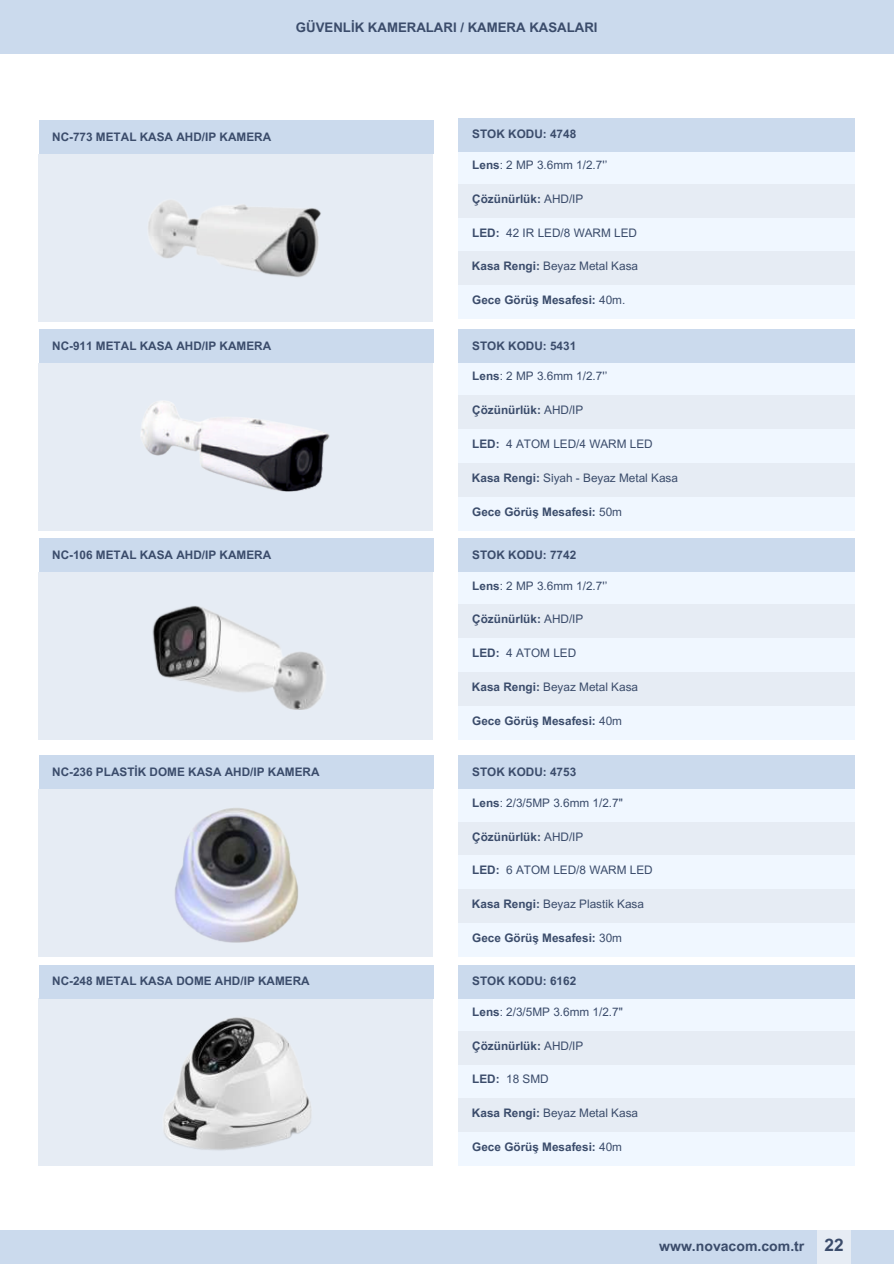
<style>
.page{position:relative;width:894px;height:1264px;background:#fff}
.page>*{position:absolute;margin:0;border:0;box-sizing:border-box;transform-origin:0 0}
.t1{font:700 14.1px "Arial MT Pro";color:#3b4c6b}
.t2{font:700 13.2px "Arial MT Pro";color:#3b4c6b}
.t3{font:700 11.7px "Arial MT Pro";color:#3b4c6b}
.t4{font:11.7px "Arial MT Pro";color:#3b4c6b}
.s1{font-weight:700}
.s2{font-weight:400}
.s3{font-size:17.25px}
</style>
<div class="page">
<div style="left:39px;top:154px;width:394px;height:167px;background:#e6ecf4"></div>
<div style="left:39px;top:120px;width:394px;height:34px;background:#cbdaed"></div>
<div style="left:458px;top:150px;width:396px;height:34px;background:#f0f7ff"></div>
<div style="left:458px;top:184px;width:396px;height:34px;background:#e6ecf4"></div>
<div style="left:458px;top:218px;width:396px;height:33px;background:#f0f7ff"></div>
<div style="left:458px;top:251px;width:396px;height:34px;background:#e6ecf4"></div>
<div style="left:458px;top:285px;width:396px;height:34px;background:#f0f7ff"></div>
<div style="left:458px;top:118px;width:396px;height:33px;background:#cbdaed"></div>
<div style="left:39px;top:363px;width:394px;height:167px;background:#e6ecf4"></div>
<div style="left:39px;top:329px;width:394px;height:34px;background:#cbdaed"></div>
<div style="left:39px;top:572px;width:394px;height:167px;background:#e6ecf4"></div>
<div style="left:39px;top:538px;width:394px;height:34px;background:#cbdaed"></div>
<div style="left:0;top:0;width:893px;height:53px;background:#cbdaed"></div>
<div style="left:39px;top:789px;width:394px;height:167px;background:#e6ecf4"></div>
<div style="left:39px;top:755px;width:394px;height:34px;background:#cbdaed"></div>
<div style="left:39px;top:998px;width:394px;height:167px;background:#e6ecf4"></div>
<div style="left:39px;top:964px;width:394px;height:34px;background:#cbdaed"></div>
<div style="left:458px;top:361px;width:396px;height:34px;background:#f0f7ff"></div>
<div style="left:458px;top:395px;width:396px;height:34px;background:#e6ecf4"></div>
<div style="left:458px;top:429px;width:396px;height:34px;background:#f0f7ff"></div>
<div style="left:458px;top:463px;width:396px;height:33px;background:#e6ecf4"></div>
<div style="left:458px;top:496px;width:396px;height:34px;background:#f0f7ff"></div>
<div style="left:458px;top:329px;width:396px;height:34px;background:#cbdaed"></div>
<div style="left:458px;top:571px;width:396px;height:33px;background:#f0f7ff"></div>
<div style="left:458px;top:604px;width:396px;height:34px;background:#e6ecf4"></div>
<div style="left:458px;top:638px;width:396px;height:34px;background:#f0f7ff"></div>
<div style="left:458px;top:672px;width:396px;height:34px;background:#e6ecf4"></div>
<div style="left:458px;top:706px;width:396px;height:33px;background:#f0f7ff"></div>
<div style="left:458px;top:538px;width:396px;height:34px;background:#cbdaed"></div>
<div style="left:458px;top:788px;width:396px;height:33px;background:#f0f7ff"></div>
<div style="left:458px;top:821px;width:396px;height:34px;background:#e6ecf4"></div>
<div style="left:458px;top:855px;width:396px;height:34px;background:#f0f7ff"></div>
<div style="left:458px;top:889px;width:396px;height:34px;background:#e6ecf4"></div>
<div style="left:458px;top:923px;width:396px;height:33px;background:#f0f7ff"></div>
<div style="left:458px;top:755px;width:396px;height:34px;background:#cbdaed"></div>
<div style="left:458px;top:997px;width:396px;height:33px;background:#f0f7ff"></div>
<div style="left:458px;top:1030px;width:396px;height:34px;background:#e6ecf4"></div>
<div style="left:458px;top:1064px;width:396px;height:34px;background:#f0f7ff"></div>
<div style="left:458px;top:1098px;width:396px;height:34px;background:#e6ecf4"></div>
<div style="left:458px;top:1132px;width:396px;height:33px;background:#f0f7ff"></div>
<div style="left:458px;top:964px;width:396px;height:34px;background:#cbdaed"></div>
<img style="left:148px;top:200px;width:173px;height:77px">
<img style="left:140px;top:401px;width:190px;height:91px">
<img style="left:152px;top:606px;width:173px;height:103px">
<img style="left:175px;top:808px;width:124px;height:134px">
<img style="left:164px;top:1017px;width:148px;height:133px">
<div style="left:0;top:1230px;width:893px;height:33px;background:#cbdaed"></div>
<div style="left:816px;top:1230px;width:34px;height:33px;background:#e6ecf4"></div>
<p class="t2" style="left:296px;top:23px;width:303px">GÜVENLİK KAMERALARI / KAMERA KASALARI</p>
<h1 class="t3" style="left:52px;top:132px;width:220px">NC-773 METAL KASA AHD/IP KAMERA</h1>
<h3 class="t3" style="left:472px;top:130px;width:105px">STOK KODU: 4748</h3>
<h3 class="t4" style="left:472px;top:160px;width:136px"><span class="s1">Lens</span>: 2 MP 3.6mm 1/2.7'’</h3>
<p class="t3" style="left:472px;top:194px;width:113px">Çözünürlük: <span class="s2">AHD/IP</span></p>
<h3 class="t3" style="left:472px;top:228px;width:29px">LED:</h3>
<p class="t4" style="left:506px;top:228px;width:132px">42 IR LED/8 WARM LED</p>
<h3 class="t4" style="left:472px;top:262px;width:167px"><span class="s1">Kasa Rengi:</span> Beyaz Metal Kasa</h3>
<p class="t3" style="left:472px;top:295px;width:154px">Gece Görüş Mesafesi: <span class="s2">40m.</span></p>
<p class="t3" style="left:52px;top:341px;width:220px">NC-911 METAL KASA AHD/IP KAMERA</p>
<p class="t3" style="left:472px;top:341px;width:105px">STOK KODU: 5431</p>
<p class="t4" style="left:472px;top:372px;width:136px"><span class="s1">Lens</span>: 2 MP 3.6mm 1/2.7'’</p>
<h4 class="t3" style="left:472px;top:406px;width:113px">Çözünürlük: <span class="s2">AHD/IP</span></h4>
<p class="t3" style="left:472px;top:439px;width:29px">LED:</p>
<p class="t4" style="left:506px;top:439px;width:148px">4 ATOM LED/4 WARM LED</p>
<h3 class="t4" style="left:472px;top:473px;width:207px"><span class="s1">Kasa Rengi:</span> Siyah - Beyaz Metal Kasa</h3>
<p class="t3" style="left:472px;top:507px;width:151px">Gece Görüş Mesafesi: <span class="s2">50m</span></p>
<h3 class="t3" style="left:52px;top:550px;width:220px">NC-106 METAL KASA AHD/IP KAMERA</h3>
<h4 class="t3" style="left:472px;top:550px;width:105px">STOK KODU: 7742</h4>
<h4 class="t4" style="left:472px;top:581px;width:136px"><span class="s1">Lens</span>: 2 MP 3.6mm 1/2.7'’</h4>
<p class="t3" style="left:472px;top:615px;width:113px">Çözünürlük: <span class="s2">AHD/IP</span></p>
<p class="t3" style="left:472px;top:648px;width:29px">LED:</p>
<h3 class="t4" style="left:506px;top:648px;width:71px">4 ATOM LED</h3>
<p class="t4" style="left:472px;top:682px;width:167px"><span class="s1">Kasa Rengi:</span> Beyaz Metal Kasa</p>
<p class="t3" style="left:472px;top:716px;width:151px">Gece Görüş Mesafesi: <span class="s2">40m</span></p>
<h3 class="t3" style="left:52px;top:767px;width:269px">NC-236 PLASTİK DOME KASA AHD/IP KAMERA</h3>
<p class="t3" style="left:52px;top:976px;width:259px">NC-248 METAL KASA DOME AHD/IP KAMERA</p>
<p class="t3" style="left:472px;top:767px;width:105px">STOK KODU: 4753</p>
<p class="t4" style="left:472px;top:798px;width:152px"><span class="s1">Lens</span>: 2/3/5MP 3.6mm 1/2.7"</p>
<p class="t3" style="left:472px;top:832px;width:113px">Çözünürlük: <span class="s2">AHD/IP</span></p>
<h3 class="t3" style="left:472px;top:865px;width:29px">LED:</h3>
<p class="t4" style="left:506px;top:865px;width:148px">6 ATOM LED/8 WARM LED</p>
<p class="t4" style="left:472px;top:899px;width:173px"><span class="s1">Kasa Rengi:</span> Beyaz Plastik Kasa</p>
<h4 class="t3" style="left:472px;top:933px;width:151px">Gece Görüş Mesafesi: <span class="s2">30m</span></h4>
<p class="t3" style="left:472px;top:976px;width:105px">STOK KODU: 6162</p>
<p class="t4" style="left:472px;top:1007px;width:152px"><span class="s1">Lens</span>: 2/3/5MP 3.6mm 1/2.7"</p>
<h3 class="t3" style="left:472px;top:1041px;width:113px">Çözünürlük: <span class="s2">AHD/IP</span></h3>
<p class="t3" style="left:472px;top:1074px;width:29px">LED:</p>
<p class="t4" style="left:506px;top:1074px;width:44px">18 SMD</p>
<h4 class="t4" style="left:472px;top:1108px;width:167px"><span class="s1">Kasa Rengi:</span> Beyaz Metal Kasa</h4>
<p class="t3" style="left:472px;top:1142px;width:151px">Gece Görüş Mesafesi: <span class="s2">40m</span></p>
<p class="t1" style="left:659px;top:1240px;width:186px">www.novacom.com.tr <span class="s3">22</span></p>
</div>
